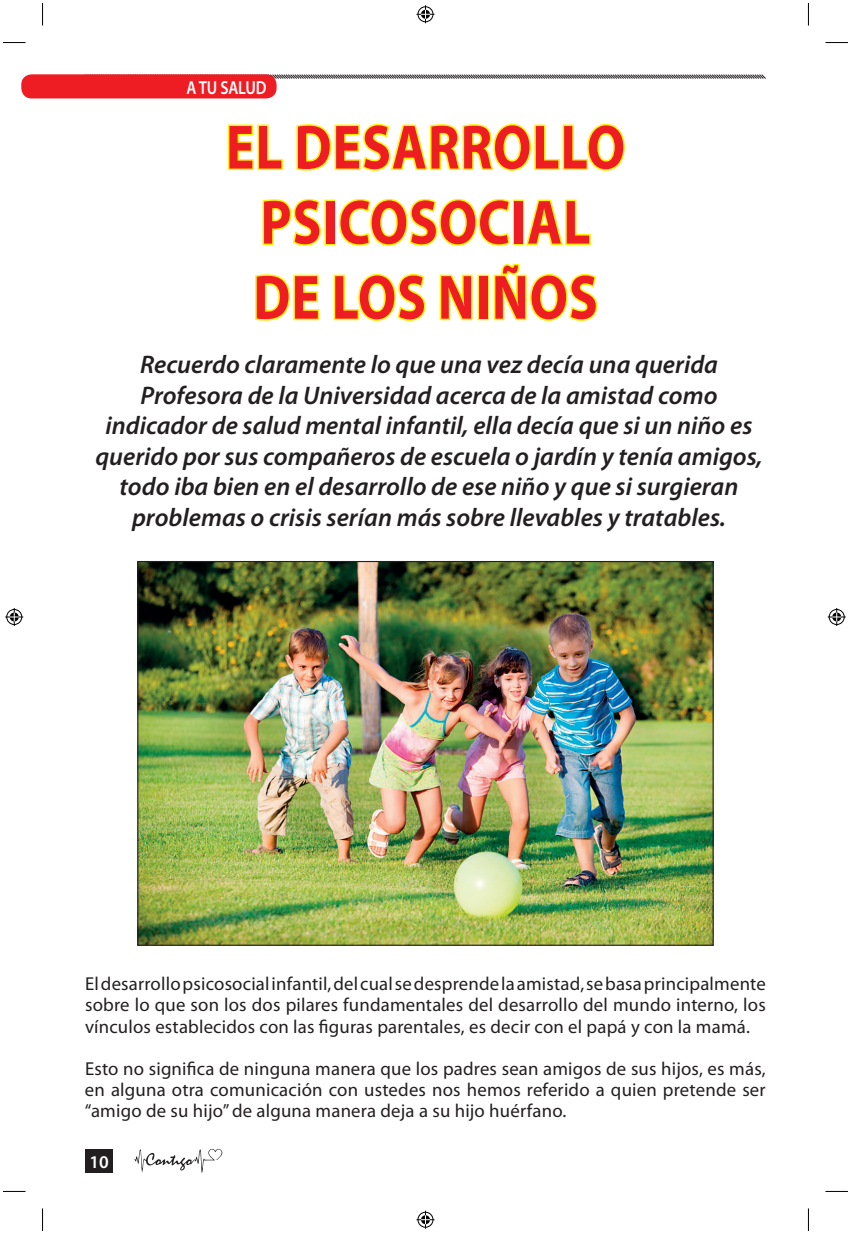
<style>
.page{position:relative;width:851px;height:1234px;background:#fff}
.page>*{position:absolute;margin:0;border:0;box-sizing:border-box;transform-origin:0 0}
.t1{font:700 63px/75px "Myriad Pro";color:#ee1d23;scale:.85 1}
.t2{font:italic 600 25.5px/30.6px "Myriad Pro";color:#231f20;text-align:center}
.t3{font:600 18.9px "Myriad Pro";letter-spacing:-.01em;color:#fff;scale:.83 1}
.t4{font:18.75px/21px "Myriad Pro";letter-spacing:.01em;color:#231f20;text-align:justify}
.t5{font:600 18px "Myriad Pro";color:#fff}
</style>
<div class="page">
<div style="left:85px;top:1148px;width:28px;height:24px;background:#231f20"></div>
<svg style="left:269px;top:74px;width:497px;height:6px"></svg>
<svg style="left:134px;top:1148px;width:88px;height:24px"></svg>
<div style="left:21px;top:74px;width:255px;height:24px;background:#ee1d23;border-radius:10px"></div>
<svg style="left:227px;top:124px;width:56px;height:47px"></svg>
<svg style="left:296px;top:123px;width:329px;height:48px"></svg>
<svg style="left:262px;top:198px;width:59px;height:48px"></svg>
<div style="left:324px;top:199px;width:11px;height:46px;border:3px solid #fff101"></div>
<svg style="left:339px;top:198px;width:172px;height:48px"></svg>
<div style="left:513px;top:199px;width:11px;height:46px;border:3px solid #fff101"></div>
<svg style="left:524px;top:199px;width:67px;height:47px"></svg>
<svg style="left:255px;top:274px;width:65px;height:47px"></svg>
<svg style="left:333px;top:273px;width:93px;height:48px"></svg>
<svg style="left:439px;top:274px;width:34px;height:47px"></svg>
<div style="left:477px;top:274px;width:12px;height:46px;border:3px solid #fff101"></div>
<svg style="left:493px;top:263px;width:105px;height:58px"></svg>
<img style="left:139px;top:563px;width:572px;height:380px">
<svg style="left:3px;top:42px;width:23px;height:1px"></svg>
<svg style="left:825px;top:42px;width:22px;height:1px"></svg>
<svg style="left:3px;top:1190px;width:22px;height:1px"></svg>
<svg style="left:826px;top:1190px;width:21px;height:1px"></svg>
<svg style="left:42px;top:3px;width:1px;height:23px"></svg>
<svg style="left:42px;top:1208px;width:1px;height:22px"></svg>
<svg style="left:808px;top:3px;width:1px;height:23px"></svg>
<svg style="left:808px;top:1208px;width:1px;height:22px"></svg>
<svg style="left:416px;top:5px;width:18px;height:18px"></svg>
<svg style="left:416px;top:1210px;width:18px;height:18px"></svg>
<svg style="left:5px;top:608px;width:18px;height:18px"></svg>
<svg style="left:827px;top:608px;width:18px;height:18px"></svg>
<p class="t3" style="left:186px;top:75px;width:98px">A TU SALUD</p>
<h1 class="t1" style="left:253px;top:108px;width:364px;text-indent:-27px">EL DESARROLLO<br>PSICOSOCIAL<br>DE LOS NIÑOS</h1>
<p class="t2" style="left:95px;top:348px;width:668px">Recuerdo claramente lo que una vez decía una querida Profesora de la Universidad acerca de la amistad como indicador de salud mental infantil, ella decía que si un niño es querido por sus compañeros de escuela o jardín y tenía amigos, todo iba bien en el desarrollo de ese niño y que si surgieran problemas o crisis serían más sobre llevables y tratables.</p>
<p class="t4" style="left:85px;top:973px;width:682px">Eldesarrollopsicosocialinfantil,delcualsedesprendelaamistad,sebasaprincipalmente sobre lo que son los dos pilares fundamentales del desarrollo del mundo interno, los vínculos establecidos con las figuras parentales, es decir con el papá y con la mamá.</p>
<p class="t4" style="left:85px;top:1057px;width:682px">Esto no significa de ninguna manera que los padres sean amigos de sus hijos, es más, en alguna otra comunicación con ustedes nos hemos referido a quien pretende ser “amigo de su hijo” de alguna manera deja a su hijo huérfano.</p>
<p class="t5" style="left:89px;top:1149px;width:21px">10</p>
</div>
